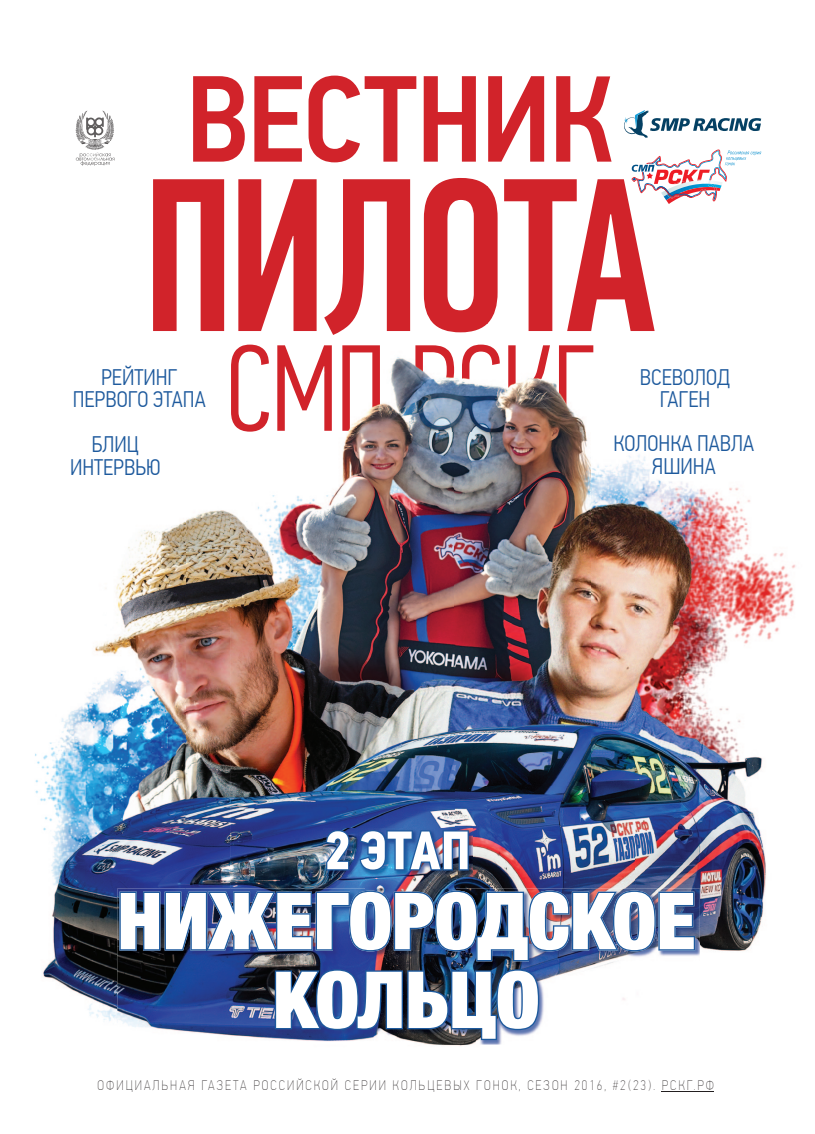
<style>
.page{position:relative;width:815px;height:1134px;background:#fff}
.page>*{position:absolute;margin:0;border:0;box-sizing:border-box;transform-origin:0 0}
.t1{font:500 122.75px "PF Din Text Cond Pro";letter-spacing:-.02em;color:#d1232a}
.t2{font:900 condensed 78.75px/78.8px "Helvetica Neue";color:#fff;text-align:center}
.t3{font:700 54.12px "PF Din Text Cond Pro";color:#fff}
.t4{font:300 22.5px/22.5px "PF Din Text Cond Pro";color:#1e5a9d;text-align:center}
.t5{font:13.75px "PF Din Text Cond Pro X Thin";letter-spacing:.15em;color:#231f20}
</style>
<div class="page">
<img style="left:35px;top:134px;width:150px;height:783px">
<img style="left:635px;top:455px;width:161px;height:462px">
<img style="left:185px;top:510px;width:45px;height:379px">
<img style="left:590px;top:351px;width:45px;height:538px">
<img style="left:230px;top:432px;width:225px;height:398px">
<img style="left:455px;top:432px;width:135px;height:457px">
<img style="left:230px;top:830px;width:135px;height:59px">
<img style="left:365px;top:875px;width:90px;height:14px">
<img style="left:43px;top:917px;width:74px;height:104px">
<img style="left:700px;top:917px;width:62px;height:34px">
<img style="left:193px;top:134px;width:419px;height:28px">
<img style="left:153px;top:178px;width:502px;height:157px">
<img style="left:231px;top:345px;width:362px;height:87px">
<img style="left:631px;top:150px;width:130px;height:54px">
<svg style="left:624px;top:110px;width:137px;height:28px"></svg>
<hr style="left:662px;top:1091px;width:52px;height:1px;background:#231f20">
<img style="left:117px;top:889px;width:583px;height:156px">
<img style="left:119px;top:890px;width:576px;height:71px">
<img style="left:273px;top:968px;width:268px;height:73px">
<svg style="left:76px;top:153px;width:38px;height:13px"></svg>
<img style="left:77px;top:111px;width:36px;height:28px">
<img style="left:86px;top:152px;width:14px;height:9px">
<img style="left:324px;top:828px;width:149px;height:47px">
<svg style="left:324px;top:828px;width:27px;height:44px"></svg>
<img style="left:358px;top:828px;width:112px;height:44px">
<h1 class="t1" style="left:185px;top:46px;width:429px">ВЕСТНИК</h1>
<h3 class="t4" style="left:73px;top:366px;width:134px">РЕЙТИНГ<br>ПЕРВОГО ЭТАПА</h3>
<h3 class="t4" style="left:640px;top:366px;width:92px">ВСЕВОЛОД<br>ГАГЕН</h3>
<h3 class="t4" style="left:70px;top:433px;width:92px">БЛИЦ<br>ИНТЕРВЬЮ</h3>
<h3 class="t4" style="left:613px;top:432px;width:142px">КОЛОНКА ПАВЛА<br>ЯШИНА</h3>
<h3 class="t3" style="left:325px;top:818px;width:147px">2 ЭТАП</h3>
<h2 class="t2" style="left:117px;top:877px;width:580px">НИЖЕГОРОДСКОЕ<br>КОЛЬЦО</h2>
<p class="t5" style="left:98px;top:1077px;width:618px">ОФИЦИАЛЬНАЯ ГАЗЕТА РОССИЙСКОЙ СЕРИИ КОЛЬЦЕВЫХ ГОНОК, СЕЗОН 2016, #2(23). РСКГ.РФ</p>
</div>
